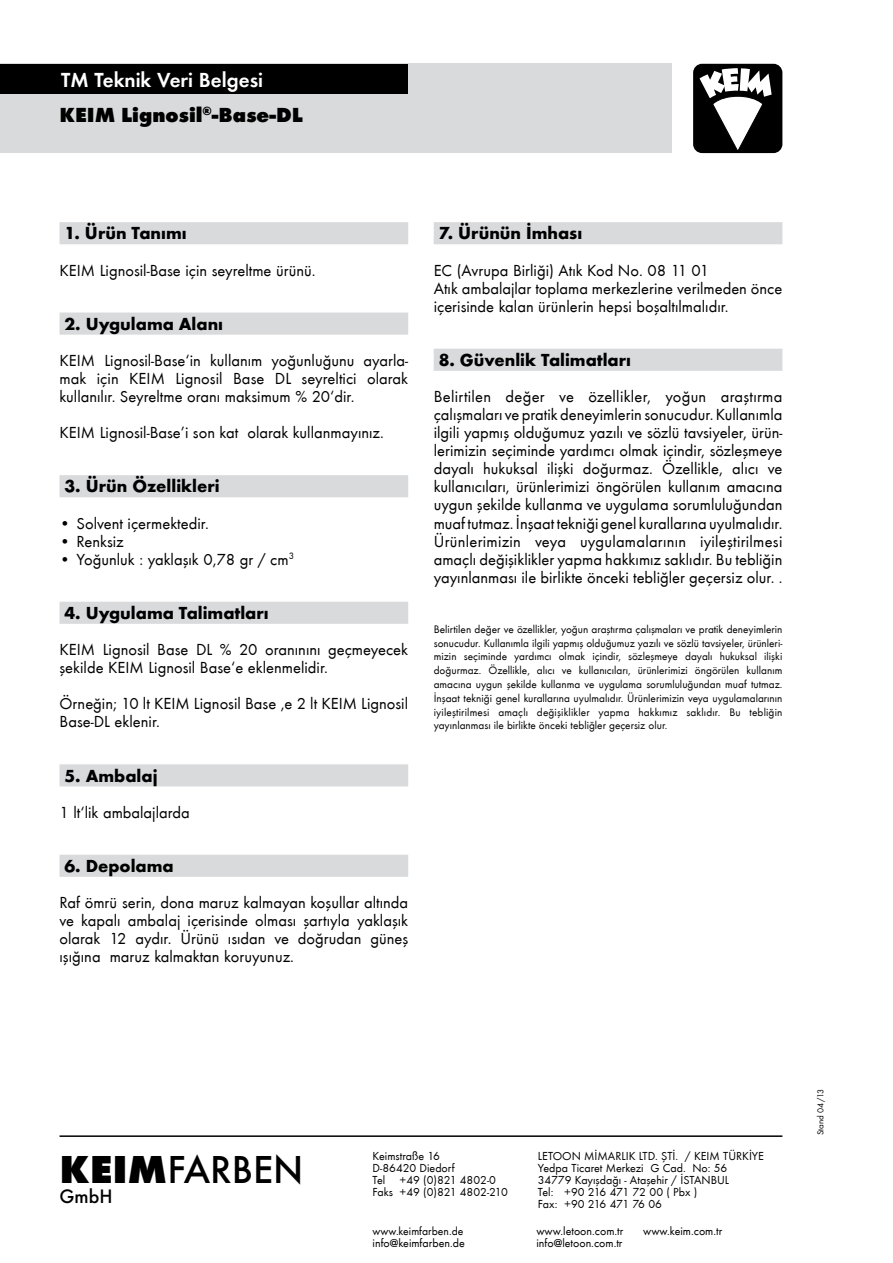
<style>
.page{position:relative;width:893px;height:1263px;background:#fff}
.page>*{position:absolute;margin:0;border:0;box-sizing:border-box;transform-origin:0 0}
.t1{font:500 40.5px "Futura T";color:#000}
.t2{font:700 expanded 21px "Futura TTU";color:#000}
.t3{font:21px "Futura TTU Dem";color:#fff}
.t4{font:500 20.25px "Futura T";color:#000}
.t5{font:700 18px "Futura TTU";color:#000}
.t6{font:16.5px/18px "Futura TTU Boo";color:#000}
.t7{font:12px/12px "Futura TTU Boo";color:#000}
.t8{font:11.7px "Futura TTU Boo";color:#000}
.t9{font:11.25px/13.8px "Futura TTU Boo";color:#000;text-align:justify}
.t10{font:9px "Futura T";color:#000}
.s1{font-weight:800}
</style>
<div class="page">
<div style="left:0;top:64px;width:64px;height:89px;background:#d9dadb"></div>
<div style="left:0;top:64px;width:64px;height:30px;background:#000"></div>
<div style="left:60px;top:64px;width:612px;height:89px;background:#d9dadb"></div>
<div style="left:60px;top:64px;width:348px;height:30px;background:#000"></div>
<div style="left:693px;top:64px;width:89px;height:89px;background:#000;border-radius:9px"></div>
<svg style="left:699px;top:68px;width:73px;height:82px"></svg>
<div style="left:434px;top:222px;width:348px;height:22px;background:#d9dadb"></div>
<div style="left:434px;top:349px;width:348px;height:22px;background:#d9dadb"></div>
<div style="left:60px;top:222px;width:348px;height:22px;background:#d9dadb"></div>
<div style="left:60px;top:312px;width:348px;height:23px;background:#d9dadb"></div>
<div style="left:60px;top:475px;width:348px;height:22px;background:#d9dadb"></div>
<div style="left:60px;top:602px;width:348px;height:22px;background:#d9dadb"></div>
<div style="left:60px;top:764px;width:348px;height:22px;background:#d9dadb"></div>
<div style="left:60px;top:855px;width:348px;height:22px;background:#d9dadb"></div>
<hr style="left:60px;top:1135px;width:722px;height:2px;background:#000">
<p class="t3" style="left:61px;top:67px;width:204px">TM Teknik Veri Belgesi</p>
<p class="t2" style="left:60px;top:102px;width:245px">KEIM Lignosil<sup>®</sup>-Base-DL</p>
<p class="t5" style="left:64px;top:223px;width:124px">1. Ürün Tanımı</p>
<p class="t6" style="left:60px;top:261px;width:258px">KEIM Lignosil-Base için seyreltme ürünü.</p>
<p class="t5" style="left:64px;top:313px;width:160px">2. Uygulama Alanı</p>
<p class="t6" style="left:60px;top:352px;width:350px;text-align:justify">KEIM Lignosil-Base‘in kullanım yoğunluğunu ayarla&shy;mak için KEIM Lignosil Base DL seyreltici olarak kullanılır. Seyreltme oranı maksimum % 20‘dir.</p>
<p class="t6" style="left:60px;top:424px;width:326px">KEIM Lignosil-Base’i son kat olarak kullanmayınız.</p>
<p class="t5" style="left:64px;top:476px;width:157px">3. Ürün Özellikleri</p>
<p class="t6" style="left:60px;top:514px;width:151px">• Solvent içermektedir.</p>
<p class="t6" style="left:60px;top:532px;width:66px">• Renksiz</p>
<p class="t6" style="left:60px;top:550px;width:236px">• Yoğunluk : yaklaşık 0,78 gr / cm<sup>3</sup></p>
<p class="t5" style="left:64px;top:602px;width:206px">4. Uygulama Talimatları</p>
<p class="t6" style="left:60px;top:641px;width:350px">KEIM Lignosil Base DL % 20 oranınını geçmeyecek şekilde KEIM Lignosil Base‘e eklenmelidir.</p>
<p class="t6" style="left:60px;top:695px;width:350px">Örneğin; 10 lt KEIM Lignosil Base ‚e 2 lt KEIM Lignosil<br>Base-DL eklenir.</p>
<p class="t5" style="left:64px;top:765px;width:95px">5. Ambalaj</p>
<p class="t6" style="left:60px;top:803px;width:132px">1 lt‘lik ambalajlarda</p>
<p class="t5" style="left:64px;top:855px;width:111px">6. Depolama</p>
<p class="t6" style="left:60px;top:894px;width:350px;text-align:justify">Raf ömrü serin, dona maruz kalmayan koşullar altında ve kapalı ambalaj içerisinde olması şartıyla yaklaşık olarak 12 aydır. Ürünü ısıdan ve doğrudan güneş ışığına maruz kalmaktan koruyunuz.</p>
<p class="t5" style="left:439px;top:223px;width:145px">7. Ürünün İmhası</p>
<p class="t6" style="left:434px;top:261px;width:350px">EC (Avrupa Birliği) Atık Kod No. 08 11 01<br>Atık ambalajlar toplama merkezlerine verilmeden önce içerisinde kalan ürünlerin hepsi boşaltılmalıdır.</p>
<p class="t5" style="left:439px;top:349px;width:194px">8. Güvenlik Talimatları</p>
<p class="t6" style="left:434px;top:388px;width:350px;text-align:justify">Belirtilen değer ve özellikler, yoğun araştırma çalışmaları ve pratik deneyimlerin sonucudur. Kullanımla ilgili yapmış olduğumuz yazılı ve sözlü tavsiyeler, ürün&shy;lerimizin seçiminde yardımcı olmak içindir, sözleşmeye dayalı hukuksal ilişki doğurmaz. Özellikle, alıcı ve kullanıcıları, ürünlerimizi öngörülen kullanım amacına uygun şekilde kullanma ve uygulama sorumluluğundan muaf tutmaz. İnşaat tekniği genel kurallarına uyulmalıdır.<br>Ürünlerimizin veya uygulamalarının iyileştirilmesi amaçlı değişiklikler yapma hakkımız saklıdır. Bu tebliğin yayınlanması ile birlikte önceki tebliğler geçersiz olur. .</p>
<p class="t9" style="left:434px;top:622px;width:350px">Belirtilen değer ve özellikler, yoğun araştırma çalışmaları ve pratik deneyimlerin sonucudur. Kullanımla ilgili yapmış olduğumuz yazılı ve sözlü tavsiyeler, ürünleri&shy;mizin seçiminde yardımcı olmak içindir, sözleşmeye dayalı hukuksal ilişki doğurmaz. Özellikle, alıcı ve kullanıcıları, ürünlerimizi öngörülen kullanım amacına uygun şekilde kullanma ve uygulama sorumluluğundan muaf tutmaz.<br>İnşaat tekniği genel kurallarına uyulmalıdır. Ürünlerimizin veya uygulamalarının iyileştirilmesi amaçlı değişiklikler yapma hakkımız saklıdır. Bu tebliğin yayınlanması ile birlikte önceki tebliğler geçersiz olur.</p>
<h1 class="t1" style="left:60px;top:1145px;width:246px"><span class="s1">KEIM</span>FARBEN</h1>
<p class="t4" style="left:60px;top:1184px;width:55px">GmbH</p>
<p class="t7" style="left:373px;top:1150px;width:137px">Keimstraße 16<br>D-86420 Diedorf<br>Tel +49 (0)821 4802-0<br>Faks +49 (0)821 4802-210</p>
<p class="t8" style="left:373px;top:1224px;width:92px">www.keimfarben.de</p>
<p class="t7" style="left:373px;top:1237px;width:94px">info@keimfarben.de</p>
<p class="t7" style="left:538px;top:1150px;width:228px">LETOON MİMARLIK LTD. ŞTİ. / KEIM TÜRKİYE<br>Yedpa Ticaret Merkezi G Cad. No: 56<br>34779 Kayışdağı - Ataşehir / İSTANBUL<br>Tel: +90 216 471 72 00 ( Pbx )<br>Fax: +90 216 471 76 06</p>
<p class="t7" style="left:536px;top:1225px;width:88px">www.letoon.com.tr info@letoon.com.tr</p>
<p class="t7" style="left:643px;top:1225px;width:81px">www.keim.com.tr</p>
<p class="t10" style="left:815px;top:1135px;width:48px;rotate:-90deg">Stand 04/13</p>
</div>
